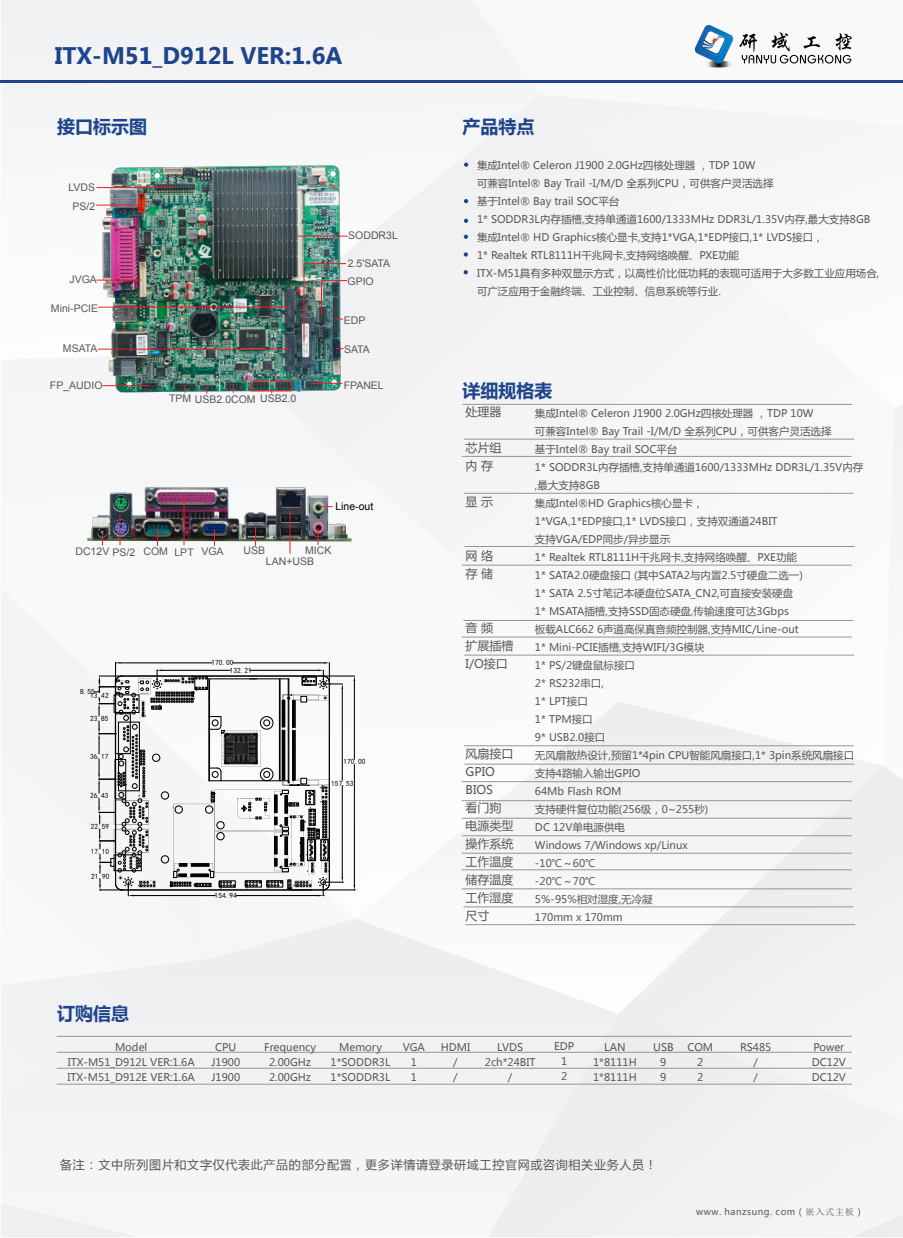
<style>
.page{position:relative;width:903px;height:1238px;background:#fff}
.page>*{position:absolute;margin:0;border:0;box-sizing:border-box;transform-origin:0 0}
.t1{font:700 24px "Segoe UI";color:#1e458c}
.t2{font:700 18px "Microsoft Ya Hei";color:#1e458c}
.t3{font:12px/18px "Microsoft Ya Hei";letter-spacing:.06em;color:#57585a}
.t4{font:12px/18px "Microsoft Ya Hei";color:#57585a}
.t5{font:10.5px/18px "Microsoft Ya Hei";color:#57585a;text-align:center}
.t6{font:10.5px/18.5px "Arial";color:#57585a;text-align:center}
.t7{font:10.5px "Arial";color:#000}
.t8{font:9px "Microsoft Ya Hei";letter-spacing:.06em;color:#57585a}
.t9{font:7.35px "Sim Hei";color:#030303}
.s1{font-family:"Sim Sun"}
</style>
<div class="page">
<div style="left:1px;top:0;width:470px;height:119px;background:#f3f3f4"></div>
<svg style="left:471px;top:0;width:432px;height:94px"></svg>
<div style="left:224px;top:95px;width:631px;height:561px;background:#f6f6f7"></div>
<div style="left:102px;top:352px;width:516px;height:329px;background:#f6f6f7"></div>
<svg style="left:1px;top:588px;width:354px;height:309px"></svg>
<div style="left:1px;top:682px;width:208px;height:215px;background:#f5f5f6"></div>
<div style="left:1px;top:919px;width:486px;height:318px;background:#f4f4f5"></div>
<svg style="left:355px;top:702px;width:522px;height:311px"></svg>
<svg style="left:618px;top:765px;width:285px;height:248px"></svg>
<svg style="left:883px;top:405px;width:20px;height:374px"></svg>
<div style="left:487px;top:1013px;width:416px;height:224px;background:#f0f1f2"></div>
<div style="left:1px;top:958px;width:208px;height:133px;background:#f1f1f2"></div>
<hr style="left:1px;top:80px;width:902px;height:2px;background:#1e458c">
<svg style="left:694px;top:25px;width:158px;height:42px"></svg>
<svg style="left:464px;top:162px;width:4px;height:5px"></svg>
<svg style="left:464px;top:199px;width:4px;height:4px"></svg>
<svg style="left:464px;top:219px;width:4px;height:4px"></svg>
<svg style="left:464px;top:235px;width:4px;height:4px"></svg>
<svg style="left:464px;top:252px;width:4px;height:5px"></svg>
<hr style="left:462px;top:456px;width:390px;height:1px;background:#939598">
<hr style="left:462px;top:404px;width:390px;height:1px;background:#939598">
<hr style="left:462px;top:637px;width:390px;height:1px;background:#939598">
<hr style="left:465px;top:924px;width:390px;height:1px;background:#939598">
<hr style="left:464px;top:655px;width:390px;height:1px;background:#939598">
<hr style="left:464px;top:493px;width:390px;height:1px;background:#939598">
<hr style="left:462px;top:565px;width:390px;height:1px;background:#939598">
<hr style="left:464px;top:439px;width:390px;height:1px;background:#939598">
<hr style="left:463px;top:906px;width:390px;height:1px;background:#939598">
<hr style="left:464px;top:745px;width:390px;height:1px;background:#939598">
<hr style="left:462px;top:853px;width:390px;height:1px;background:#939598">
<hr style="left:464px;top:764px;width:390px;height:1px;background:#939598">
<hr style="left:462px;top:781px;width:390px;height:1px;background:#939598">
<hr style="left:462px;top:800px;width:390px;height:1px;background:#939598">
<hr style="left:462px;top:818px;width:390px;height:1px;background:#939598">
<hr style="left:462px;top:835px;width:390px;height:1px;background:#939598">
<hr style="left:462px;top:869px;width:390px;height:1px;background:#939598">
<hr style="left:462px;top:888px;width:390px;height:1px;background:#939598">
<hr style="left:465px;top:546px;width:390px;height:1px;background:#939598">
<hr style="left:463px;top:620px;width:390px;height:1px;background:#939598">
<hr style="left:57px;top:1036px;width:795px;height:1px;background:#939598">
<hr style="left:57px;top:1052px;width:795px;height:1px;background:#939598">
<hr style="left:57px;top:1068px;width:795px;height:1px;background:#939598">
<hr style="left:57px;top:1083px;width:795px;height:1px;background:#939598">
<svg style="left:464px;top:270px;width:4px;height:4px"></svg>
<img style="left:96px;top:162px;width:249px;height:234px">
<hr style="left:96px;top:187px;width:76px;height:1px;background:#ee1d23">
<hr style="left:96px;top:205px;width:45px;height:1px;background:#ee1d23">
<hr style="left:96px;top:280px;width:45px;height:1px;background:#ee1d23">
<hr style="left:98px;top:307px;width:191px;height:1px;background:#ee1d23">
<hr style="left:102px;top:385px;width:46px;height:1px;background:#ee1d23">
<hr style="left:298px;top:236px;width:49px;height:1px;background:#ee1d23">
<hr style="left:98px;top:349px;width:190px;height:1px;background:#ee1d23">
<hr style="left:304px;top:263px;width:1px;height:78px;background:#ee1d23">
<hr style="left:304px;top:263px;width:42px;height:1px;background:#ee1d23">
<hr style="left:321px;top:280px;width:1px;height:34px;background:#ee1d23">
<svg style="left:321px;top:280px;width:26px;height:1px"></svg>
<hr style="left:251px;top:380px;width:40px;height:1px;background:#ee1d23">
<hr style="left:251px;top:390px;width:41px;height:1px;background:#ee1d23">
<hr style="left:312px;top:383px;width:30px;height:1px;background:#ee1d23">
<img style="left:87px;top:485px;width:269px;height:60px">
<svg style="left:102px;top:532px;width:1px;height:13px"></svg>
<hr style="left:120px;top:514px;width:1px;height:31px;background:#ee1d23">
<svg style="left:157px;top:529px;width:1px;height:17px"></svg>
<hr style="left:184px;top:497px;width:1px;height:48px;background:#ee1d23">
<svg style="left:214px;top:529px;width:1px;height:17px"></svg>
<svg style="left:255px;top:526px;width:1px;height:20px"></svg>
<hr style="left:290px;top:511px;width:1px;height:43px;background:#ee1d23">
<svg style="left:318px;top:528px;width:1px;height:17px"></svg>
<svg style="left:318px;top:506px;width:15px;height:1px"></svg>
<hr style="left:323px;top:675px;width:32px;height:1px;background:#030303">
<hr style="left:323px;top:889px;width:32px;height:1px;background:#030303">
<hr style="left:354px;top:681px;width:1px;height:78px;background:#030303">
<hr style="left:354px;top:764px;width:1px;height:121px;background:#030303">
<svg style="left:94px;top:662px;width:249px;height:234px"></svg>
<h1 class="t1" style="left:55px;top:39px;width:289px">ITX-M51_D912L VER:1.6A</h1>
<h2 class="t2" style="left:57px;top:113px;width:91px">接口标示图</h2>
<h2 class="t2" style="left:462px;top:113px;width:73px">产品特点</h2>
<p class="t6" style="left:68px;top:178px;width:28px">LVDS<br>PS/2</p>
<p class="t6" style="left:69px;top:270px;width:29px">JVGA</p>
<p class="t6" style="left:51px;top:299px;width:49px">Mini-PCIE</p>
<p class="t6" style="left:63px;top:339px;width:36px">MSATA</p>
<p class="t6" style="left:50px;top:376px;width:54px">FP_AUDIO</p>
<p class="t6" style="left:169px;top:390px;width:129px">TPM USB2.0COM USB2.0</p>
<p class="t6" style="left:348px;top:226px;width:51px">SODDR3L</p>
<p class="t6" style="left:348px;top:254px;width:44px">2.5'SATA</p>
<p class="t6" style="left:347px;top:272px;width:28px">GPIO</p>
<p class="t6" style="left:344px;top:311px;width:23px">EDP</p>
<p class="t6" style="left:344px;top:340px;width:27px">SATA</p>
<p class="t6" style="left:344px;top:376px;width:42px">FPANEL</p>
<p class="t7" style="left:335px;top:499px;width:39px">Line-out</p>
<p class="t6" style="left:305px;top:540px;width:28px">MICK</p>
<p class="t6" style="left:76px;top:542px;width:150px">DC12V PS/2 COM LPT VGA</p>
<p class="t6" style="left:243px;top:541px;width:23px">USB</p>
<p class="t6" style="left:266px;top:552px;width:50px">LAN+USB</p>
<p class="t9" style="left:211px;top:659px;width:24px">170.00</p>
<p class="t9" style="left:80px;top:688px;width:16px">8.55</p>
<p class="t9" style="left:90px;top:691px;width:20px">13.42</p>
<p class="t9" style="left:90px;top:715px;width:20px">23.85</p>
<p class="t9" style="left:90px;top:752px;width:20px">36.17</p>
<p class="t9" style="left:90px;top:792px;width:20px">26.43</p>
<p class="t9" style="left:91px;top:823px;width:20px">22.59</p>
<p class="t9" style="left:91px;top:847px;width:20px">17.10</p>
<p class="t9" style="left:91px;top:872px;width:20px">21.90</p>
<h2 class="t2" style="left:57px;top:1000px;width:73px">订购信息</h2>
<p class="t9" style="left:230px;top:666px;width:24px">132.21</p>
<p class="t9" style="left:215px;top:891px;width:24px">154.94</p>
<p class="t9" style="left:343px;top:758px;width:24px">170.00</p>
<p class="t9" style="left:331px;top:779px;width:24px">157.53</p>
<p class="t5" style="left:477px;top:156px;width:404px;text-align:left">集成Intel® Celeron J1900 2.0GHz四核处理器 ，TDP 10W<br>可兼容Intel® Bay Trail -I/M/D 全系列CPU，可供客户灵活选择<br>基于Intel® Bay trail SOC平台<br>1* SODDR3L内存插槽,支持单通道1600/1333MHz DDR3L/1.35V内存,最大支持8GB集成Intel® HD Graphics核心显卡,支持1*VGA,1*EDP接口,1* LVDS接口，<br>1* Realtek RTL8111H千兆网卡,支持网络唤醒、PXE功能<br>ITX-M51具有多种双显示方式，以高性价比低功耗的表现可适用于大多数工业应用场合,可广泛应用于金融终端、工业控制、信息系统等行业.</p>
<h2 class="t2" style="left:462px;top:378px;width:91px">详细规格表</h2>
<p class="t3" style="left:466px;top:402px;width:37px">处理器</p>
<p class="t3" style="left:466px;top:438px;width:37px">芯片组内 存</p>
<p class="t3" style="left:466px;top:492px;width:29px">显 示</p>
<p class="t3" style="left:466px;top:546px;width:29px">网 络存 储</p>
<p class="t3" style="left:466px;top:618px;width:49px">音 频<br>扩展插槽<br>I/O接口</p>
<p class="t4" style="left:466px;top:744px;width:49px">风扇接口<br>GPIO<br>BIOS<br>看门狗电源类型操作系统工作温度储存温度工作湿度尺寸</p>
<p class="t5" style="left:535px;top:403px;width:330px;text-align:left">集成Intel® Celeron J1900 2.0GHz四核处理器 ，TDP 10W<br>可兼容Intel® Bay Trail -I/M/D 全系列CPU，可供客户灵活选择<br>基于Intel® Bay trail SOC平台<br>1* SODDR3L内存插槽,支持单通道1600/1333MHz DDR3L/1.35V内存,最大支持8GB<br>集成Intel®HD Graphics核心显卡，<br>1*VGA,1*EDP接口,1* LVDS接口，支持双通道24BIT<br>支持VGA/EDP同步/异步显示<br>1* Realtek RTL8111H千兆网卡,支持网络唤醒、PXE功能<br>1* SATA2.0硬盘接口 (其中SATA2与内置2.5寸硬盘二选一)<br>1* SATA 2.5寸笔记本硬盘位SATA_CN2,可直接安装硬盘<br>1* MSATA插槽,支持SSD固态硬盘,传输速度可达3Gbps<br>板载ALC662 6声道高保真音频控制器,支持MIC/Line-out<br>1* Mini-PCIE插槽,支持WIFI/3G模块<br>1* PS/2键盘鼠标接口<br>2* RS232串口,<br>1* LPT接口<br>1* TPM接口<br>9* USB2.0接口<br>无风扇散热设计,预留1*4pin CPU智能风扇接口,1* 3pin系统风扇接口支持4路输入输出GPIO<br>64Mb Flash ROM<br>支持硬件复位功能(256级，0~255秒)<br>DC 12V单电源供电<br>Windows 7/Windows xp/Linux<br>-10℃～60℃<br>-20℃～70℃<br>5%-95%相对湿度,无冷凝<br>170mm x 170mm</p>
<p class="t5" style="left:67px;top:1039px;width:129px;line-height:15px">Model<br>ITX-M51_D912L VER:1.6A<br>ITX-M51_D912E VER:1.6A</p>
<p class="t5" style="left:211px;top:1039px;width:30px;line-height:15px">CPU<br>J1900<br>J1900</p>
<p class="t5" style="left:264px;top:1039px;width:53px;line-height:15px">Frequency<br>2.00GHz<br>2.00GHz</p>
<p class="t5" style="left:331px;top:1039px;width:61px;line-height:15px">Memory<br>1*SODDR3L<br>1*SODDR3L</p>
<p class="t5" style="left:403px;top:1039px;width:24px;line-height:15px">VGA<br>1<br>1</p>
<p class="t5" style="left:441px;top:1039px;width:31px;line-height:15px">HDMI /<br>/</p>
<p class="t5" style="left:485px;top:1039px;width:52px;line-height:15px">LVDS<br>2ch*24BIT /</p>
<p class="t5" style="left:593px;top:1039px;width:45px;line-height:15px">LAN<br>1*8111H<br>1*8111H</p>
<p class="t5" style="left:653px;top:1039px;width:22px;line-height:15px">USB<br>9<br>9</p>
<p class="t5" style="left:688px;top:1039px;width:27px;line-height:15px">COM<br>2<br>2</p>
<p class="t5" style="left:740px;top:1039px;width:33px;line-height:15px">RS485 /<br>/</p>
<p class="t5" style="left:812px;top:1039px;width:36px;line-height:15px;text-align:left">Power<br>DC12V<br>DC12V</p>
<p class="t5" style="left:554px;top:1038px;width:22px;line-height:15px">EDP<br>1<br>2</p>
<p class="t3" style="left:60px;top:1155px;width:598px">备注：文中所列图片和文字仅代表此产品的部分配置，更多详情请登录研域工控官网或咨询相关业务人员！</p>
<p class="t8" style="left:696px;top:1205px;width:169px">www<span class="s1">.</span>hanzsung<span class="s1">.</span>com（<span class="s1">嵌入式主板</span>）</p>
</div>
